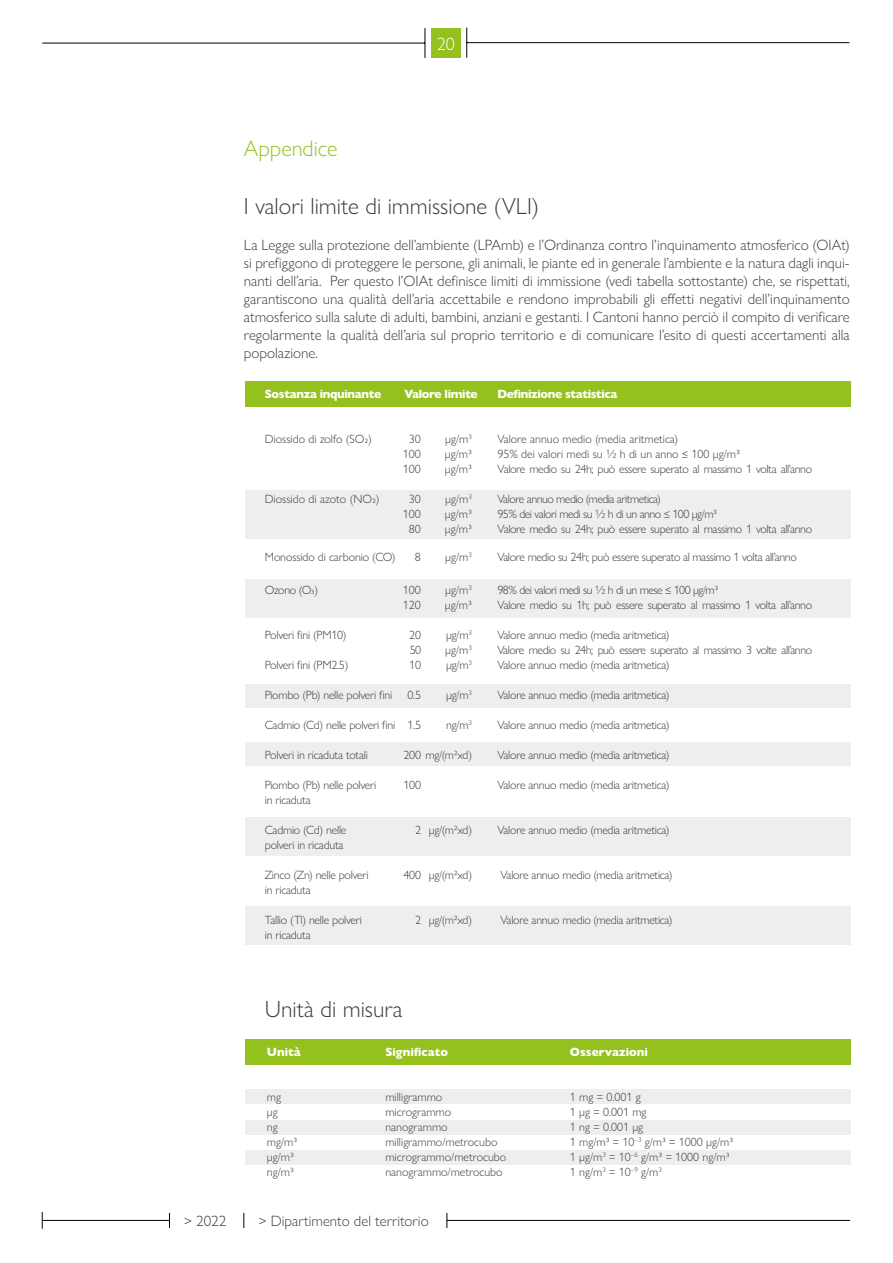
<style>
.page{position:relative;width:893px;height:1263px;background:#fff}
.page>*{position:absolute;margin:0;border:0;box-sizing:border-box;transform-origin:0 0}
.t1{font:300 23.4px "Gill Sans Nova";color:#3c3c3b}
.t2{font:300 22.5px "Gill Sans Nova";color:#95c11f}
.t3{font:300 18px "Gill Sans Nova";color:#fff}
.t4{font:300 15px/18px "Gill Sans Nova";color:#3c3c3b;text-align:justify}
.t5{font:300 12px "Gill Sans Nova";letter-spacing:-.02em;color:#3c3c3b}
.t6{font:300 12px "Gill Sans Nova";color:#3c3c3b}
.t7{font:300 12px "Gill Sans Nova";letter-spacing:-.04em;color:#3c3c3b}
.t8{font:800 12px "Gill Sans Nova";letter-spacing:-.03em;color:#fff}
.t9{font:800 12px "Gill Sans Nova";color:#fff}
</style>
<div class="page">
<div style="left:245px;top:381px;width:605px;height:26px;background:#95c11f"></div>
<div style="left:245px;top:1039px;width:605px;height:25px;background:#95c11f"></div>
<div style="left:245px;top:490px;width:605px;height:49px;background:#eee"></div>
<div style="left:245px;top:580px;width:605px;height:38px;background:#eee"></div>
<div style="left:245px;top:817px;width:605px;height:38px;background:#eee"></div>
<div style="left:245px;top:906px;width:605px;height:38px;background:#eee"></div>
<div style="left:245px;top:1090px;width:605px;height:14px;background:#eee"></div>
<div style="left:245px;top:1120px;width:605px;height:14px;background:#eee"></div>
<div style="left:245px;top:1150px;width:605px;height:14px;background:#eee"></div>
<div style="left:245px;top:685px;width:605px;height:23px;background:#eee"></div>
<div style="left:245px;top:743px;width:605px;height:23px;background:#eee"></div>
<div style="left:431px;top:28px;width:30px;height:29px;background:#95c11f"></div>
<hr style="left:42px;top:43px;width:383px;height:1px;background:#000">
<hr style="left:425px;top:28px;width:1px;height:30px;background:#000">
<hr style="left:467px;top:42px;width:382px;height:1px;background:#000">
<hr style="left:466px;top:28px;width:1px;height:30px;background:#000">
<hr style="left:447px;top:1220px;width:403px;height:1px;background:#000">
<svg style="left:447px;top:1213px;width:1px;height:15px"></svg>
<hr style="left:42px;top:1220px;width:127px;height:1px;background:#000">
<svg style="left:169px;top:1213px;width:1px;height:15px"></svg>
<svg style="left:244px;top:1213px;width:1px;height:15px"></svg>
<svg style="left:42px;top:1212px;width:1px;height:17px"></svg>
<h2 class="t2" style="left:244px;top:135px;width:95px">Appendice</h2>
<h3 class="t3" style="left:437px;top:33px;width:19px">20</h3>
<h1 class="t1" style="left:244px;top:191px;width:297px">I valori limite di immissione (VLI)</h1>
<p class="t4" style="left:244px;top:235px;width:607px">La Legge sulla protezione dell’ambiente (LPAmb) e l’Ordinanza contro l’inquinamento atmosferico (OIAt) si prefiggono di proteggere le persone, gli animali, le piante ed in generale l’ambiente e la natura dagli inqui&shy;nanti dell’aria. Per questo l’OIAt definisce limiti di immissione (vedi tabella sottostante) che, se rispettati, garantiscono una qualità dell’aria accettabile e rendono improbabili gli effetti negativi dell’inquinamento atmosferico sulla salute di adulti, bambini, anziani e gestanti. I Cantoni hanno perciò il compito di verificare regolarmente la qualità dell’aria sul proprio territorio e di comunicare l’esito di questi accertamenti alla popolazione.</p>
<p class="t8" style="left:265px;top:386px;width:118px">Sostanza inquinante</p>
<p class="t8" style="left:404px;top:386px;width:75px">Valore limite</p>
<p class="t8" style="left:497px;top:386px;width:122px">Definizione statistica</p>
<p class="t6" style="left:265px;top:431px;width:109px">Diossido di zolfo (SO2)</p>
<p class="t5" style="left:409px;top:431px;width:13px">30</p>
<p class="t5" style="left:445px;top:431px;width:28px">µg/m<sup>3</sup></p>
<p class="t6" style="left:497px;top:431px;width:182px">Valore annuo medio (media aritmetica)</p>
<p class="t5" style="left:403px;top:446px;width:19px">100</p>
<p class="t5" style="left:445px;top:446px;width:29px">µg/m3</p>
<p class="t6" style="left:497px;top:446px;width:244px">95% dei valori medi su ½ h di un anno ≤ 100 µg/m3</p>
<p class="t5" style="left:403px;top:461px;width:19px">100</p>
<p class="t5" style="left:445px;top:461px;width:29px">µg/m3</p>
<p class="t5" style="left:497px;top:461px;width:316px">Valore medio su 24h; può essere superato al massimo 1 volta all’anno</p>
<p class="t6" style="left:265px;top:491px;width:116px">Diossido di azoto (NO2)</p>
<p class="t5" style="left:409px;top:491px;width:13px">30</p>
<p class="t5" style="left:445px;top:491px;width:28px">µg/m<sup>3</sup></p>
<p class="t7" style="left:497px;top:491px;width:165px">Valore annuo medio (media aritmetica)</p>
<p class="t5" style="left:403px;top:506px;width:19px">100</p>
<p class="t5" style="left:445px;top:506px;width:29px">µg/m3</p>
<p class="t7" style="left:497px;top:506px;width:221px">95% dei valori medi su ½ h di un anno ≤ 100 µg/m3</p>
<p class="t5" style="left:409px;top:521px;width:13px">80</p>
<p class="t5" style="left:445px;top:521px;width:29px">µg/m3</p>
<p class="t5" style="left:497px;top:521px;width:316px">Valore medio su 24h; può essere superato al massimo 1 volta all’anno</p>
<p class="t5" style="left:265px;top:550px;width:132px">Monossido di carbonio (CO)</p>
<p class="t5" style="left:415px;top:550px;width:7px">8</p>
<p class="t5" style="left:445px;top:550px;width:28px">µg/m<sup>3</sup></p>
<p class="t5" style="left:497px;top:550px;width:301px">Valore medio su 24h; può essere superato al massimo 1 volta all’anno</p>
<p class="t5" style="left:265px;top:583px;width:55px">Ozono (O3)</p>
<p class="t5" style="left:403px;top:583px;width:19px">100</p>
<p class="t5" style="left:445px;top:583px;width:28px">µg/m<sup>3</sup></p>
<p class="t7" style="left:497px;top:583px;width:222px">98% dei valori medi su ½ h di un mese ≤ 100 µg/m3</p>
<p class="t5" style="left:403px;top:598px;width:19px">120</p>
<p class="t5" style="left:445px;top:598px;width:29px">µg/m3</p>
<p class="t5" style="left:497px;top:598px;width:316px">Valore medio su 1h; può essere superato al massimo 1 volta all’anno</p>
<p class="t5" style="left:265px;top:628px;width:83px">Polveri fini (PM10)</p>
<p class="t5" style="left:409px;top:628px;width:13px">20</p>
<p class="t5" style="left:446px;top:628px;width:27px">µg/m<sup>3</sup></p>
<p class="t5" style="left:497px;top:628px;width:174px">Valore annuo medio (media aritmetica)</p>
<p class="t5" style="left:410px;top:643px;width:13px">50</p>
<p class="t5" style="left:445px;top:643px;width:28px">µg/m<sup>3</sup></p>
<p class="t7" style="left:497px;top:643px;width:316px">Valore medio su 24h; può essere superato al massimo 3 volte all’anno</p>
<p class="t5" style="left:265px;top:658px;width:85px">Polveri fini (PM2.5)</p>
<p class="t5" style="left:409px;top:658px;width:13px">10</p>
<p class="t5" style="left:446px;top:658px;width:27px">µg/m<sup>3</sup></p>
<p class="t5" style="left:497px;top:658px;width:174px">Valore annuo medio (media aritmetica)</p>
<p class="t5" style="left:265px;top:688px;width:129px">Piombo (Pb) nelle polveri fini</p>
<p class="t5" style="left:408px;top:688px;width:15px">0.5</p>
<p class="t5" style="left:446px;top:688px;width:27px">µg/m<sup>3</sup></p>
<p class="t5" style="left:497px;top:688px;width:174px">Valore annuo medio (media aritmetica)</p>
<p class="t5" style="left:265px;top:718px;width:158px">Cadmio (Cd) nelle polveri fini 1.5</p>
<p class="t5" style="left:446px;top:718px;width:27px">ng/m<sup>3</sup></p>
<p class="t5" style="left:497px;top:718px;width:174px">Valore annuo medio (media aritmetica)</p>
<p class="t5" style="left:265px;top:748px;width:105px">Polveri in ricaduta totali</p>
<p class="t5" style="left:404px;top:748px;width:70px">200 mg/(m2xd)</p>
<p class="t5" style="left:497px;top:748px;width:174px">Valore annuo medio (media aritmetica)</p>
<p class="t5" style="left:265px;top:778px;width:113px">Piombo (Pb) nelle polveri</p>
<p class="t5" style="left:404px;top:778px;width:19px">100</p>
<p class="t5" style="left:497px;top:778px;width:174px">Valore annuo medio (media aritmetica)</p>
<p class="t5" style="left:265px;top:793px;width:47px">in ricaduta</p>
<p class="t5" style="left:265px;top:823px;width:83px">Cadmio (Cd) nelle</p>
<p class="t5" style="left:415px;top:823px;width:59px">2 µg/(m2xd)</p>
<p class="t5" style="left:497px;top:823px;width:174px">Valore annuo medio (media aritmetica)</p>
<p class="t5" style="left:265px;top:838px;width:80px">polveri in ricaduta</p>
<p class="t5" style="left:265px;top:868px;width:105px">Zinco (Zn) nelle polveri</p>
<p class="t5" style="left:404px;top:868px;width:70px">400 µg/(m2xd)</p>
<p class="t5" style="left:500px;top:868px;width:174px">Valore annuo medio (media aritmetica)</p>
<p class="t5" style="left:265px;top:883px;width:47px">in ricaduta</p>
<p class="t5" style="left:265px;top:913px;width:99px">Tallio (Tl) nelle polveri</p>
<p class="t5" style="left:415px;top:913px;width:59px">2 µg/(m2xd)</p>
<p class="t5" style="left:500px;top:913px;width:174px">Valore annuo medio (media aritmetica)</p>
<p class="t5" style="left:265px;top:928px;width:47px">in ricaduta</p>
<h1 class="t1" style="left:265px;top:995px;width:139px">Unità di misura</h1>
<p class="t8" style="left:267px;top:1044px;width:35px">Unità</p>
<p class="t9" style="left:385px;top:1044px;width:64px">Significato</p>
<p class="t9" style="left:570px;top:1044px;width:80px">Osservazioni</p>
<p class="t5" style="left:267px;top:1089px;width:16px">mg</p>
<p class="t6" style="left:385px;top:1089px;width:58px">milligrammo</p>
<p class="t5" style="left:570px;top:1089px;width:72px">1 mg = 0.001 g</p>
<p class="t5" style="left:267px;top:1104px;width:12px">µg</p>
<p class="t6" style="left:385px;top:1104px;width:67px">microgrammo</p>
<p class="t5" style="left:570px;top:1104px;width:78px">1 µg = 0.001 mg</p>
<p class="t5" style="left:267px;top:1119px;width:12px">ng</p>
<p class="t6" style="left:385px;top:1119px;width:64px">nanogrammo</p>
<p class="t5" style="left:570px;top:1119px;width:75px">1 ng = 0.001 µg</p>
<p class="t5" style="left:267px;top:1134px;width:32px">mg/m3</p>
<p class="t6" style="left:385px;top:1134px;width:113px">milligrammo/metrocubo</p>
<p class="t6" style="left:570px;top:1134px;width:165px">1 mg/m3 = 10<sup>–3</sup> g/m3 = 1000 µg/m3</p>
<p class="t5" style="left:267px;top:1149px;width:29px">µg/m3</p>
<p class="t6" style="left:385px;top:1149px;width:122px">microgrammo/metrocubo</p>
<p class="t6" style="left:570px;top:1149px;width:161px">1 µg/m<sup>3</sup> = 10<sup>–6</sup> g/m3 = 1000 ng/m3</p>
<p class="t5" style="left:267px;top:1164px;width:28px">ng/m3</p>
<p class="t6" style="left:385px;top:1164px;width:119px">nanogrammo/metrocubo</p>
<p class="t5" style="left:570px;top:1164px;width:93px">1 ng/m<sup>3</sup> = 10<sup>–9</sup> g/m<sup>3</sup></p>
<p class="t4" style="left:184px;top:1211px;width:43px">&gt; 2022</p>
<p class="t4" style="left:259px;top:1211px;width:171px">&gt; Dipartimento del territorio</p>
</div>
